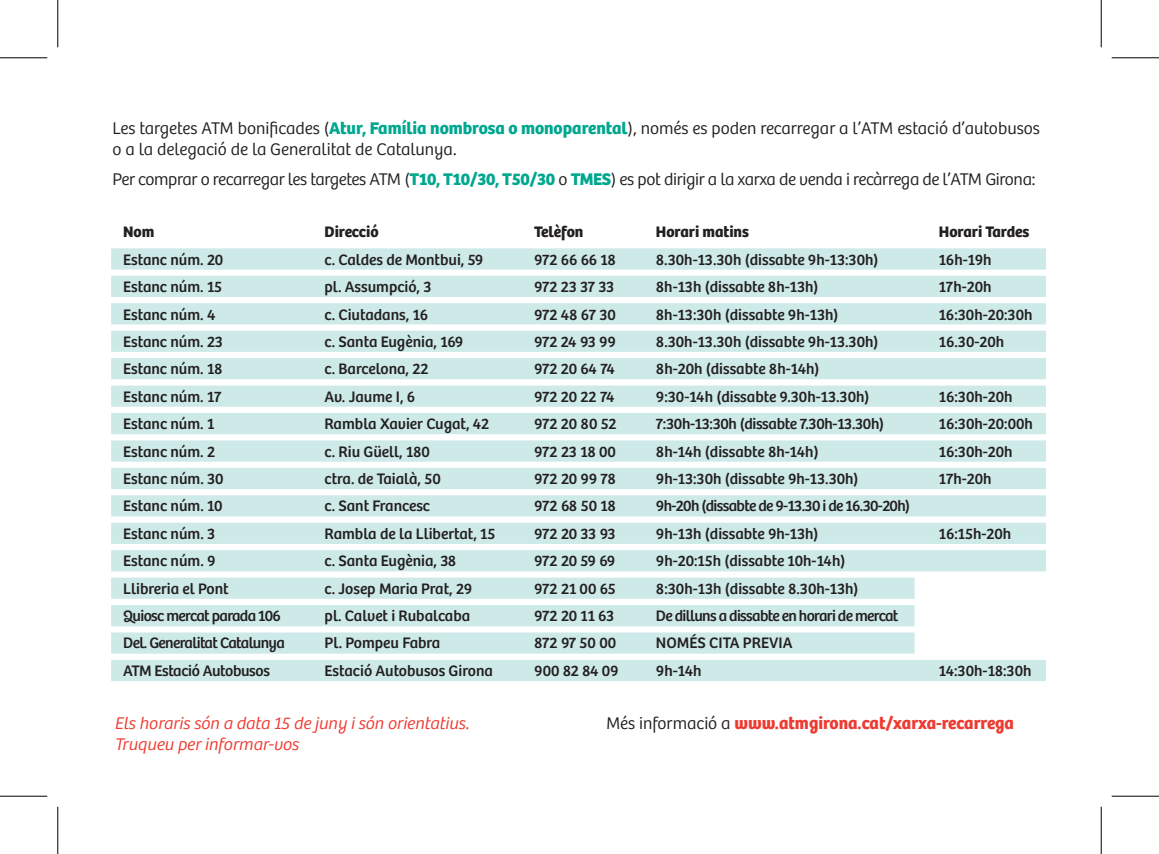
<style>
.page{position:relative;width:1159px;height:854px;background:#fff}
.page>*{position:absolute;margin:0;border:0;box-sizing:border-box;transform-origin:0 0}
.t1{font:300 17.5px/21px "Bree";color:#231f20}
.t2{font:300 17.5px "Bree";letter-spacing:-.02em;color:#231f20}
.t3{font:italic 300 17.5px "Bree";color:#ee3b32}
.t4{font:700 17.5px "Bree";color:#ee3b32}
.t5{font:15.75px "Bree";color:#231f20}
.t6{font:15.75px "Bree";letter-spacing:-.04em;color:#231f20}
.t7{font:15.75px "Bree";letter-spacing:-.02em;color:#231f20}
.t8{font:700 15.75px "Bree";color:#231f20}
.s1{font-weight:700;color:#00a78f}
.s2{font-weight:300;color:#231f20}
</style>
<div class="page">
<div style="left:111px;top:248px;width:934px;height:21px;background:#cdeae8"></div>
<div style="left:111px;top:276px;width:934px;height:21px;background:#cdeae8"></div>
<div style="left:111px;top:303px;width:934px;height:21px;background:#cdeae8"></div>
<div style="left:111px;top:330px;width:934px;height:22px;background:#cdeae8"></div>
<div style="left:111px;top:358px;width:934px;height:21px;background:#cdeae8"></div>
<svg style="left:111px;top:385px;width:934px;height:22px;background:#ceeae8"></svg>
<div style="left:111px;top:413px;width:934px;height:21px;background:#cdeae8"></div>
<div style="left:111px;top:440px;width:934px;height:21px;background:#cdeae8"></div>
<div style="left:111px;top:468px;width:934px;height:21px;background:#cdeae8"></div>
<div style="left:111px;top:495px;width:934px;height:21px;background:#cdeae8"></div>
<div style="left:111px;top:522px;width:934px;height:22px;background:#cdeae8"></div>
<div style="left:111px;top:550px;width:934px;height:21px;background:#cdeae8"></div>
<div style="left:111px;top:577px;width:803px;height:21px;background:#cdeae8"></div>
<div style="left:111px;top:605px;width:803px;height:21px;background:#cdeae8"></div>
<div style="left:111px;top:632px;width:803px;height:21px;background:#cdeae8"></div>
<div style="left:111px;top:660px;width:934px;height:21px;background:#cdeae8"></div>
<hr style="left:0;top:57px;width:47px;height:1px;background:#000">
<hr style="left:1111px;top:57px;width:47px;height:1px;background:#000">
<hr style="left:0;top:795px;width:47px;height:1px;background:#000">
<hr style="left:1111px;top:795px;width:47px;height:1px;background:#000">
<hr style="left:57px;top:0;width:1px;height:47px;background:#000">
<hr style="left:57px;top:806px;width:1px;height:47px;background:#000">
<hr style="left:1100px;top:0;width:1px;height:47px;background:#000">
<hr style="left:1100px;top:806px;width:1px;height:47px;background:#000">
<p class="t1" style="left:113px;top:118px;width:928px">Les targetes ATM bonificades (<span class="s1">Atur, Família nombrosa o monoparental</span>), només es poden recarregar a l’ATM estació d’autobusos o a la delegació de la Generalitat de Catalunya.</p>
<p class="t2" style="left:113px;top:169px;width:924px">Per comprar o recarregar les targetes ATM (<span class="s1">T10, T10/30, T50/30</span> o <span class="s1">TMES</span>) es pot dirigir a la xarxa de venda i recàrrega de l’ATM Girona:</p>
<p class="t8" style="left:123px;top:222px;width:33px">Nom</p>
<p class="t8" style="left:324px;top:222px;width:56px">Direcció</p>
<p class="t8" style="left:534px;top:222px;width:51px">Telèfon</p>
<p class="t8" style="left:656px;top:222px;width:95px">Horari matins</p>
<p class="t8" style="left:938px;top:222px;width:92px">Horari Tardes</p>
<p class="t5" style="left:123px;top:250px;width:102px">Estanc núm. 20</p>
<p class="t5" style="left:324px;top:250px;width:160px">c. Caldes de Montbui, 59</p>
<p class="t5" style="left:534px;top:250px;width:83px">972 66 66 18</p>
<p class="t5" style="left:656px;top:250px;width:224px">8.30h-13.30h (dissabte 9h-13:30h)</p>
<p class="t5" style="left:938px;top:250px;width:54px">16h-19h</p>
<p class="t5" style="left:123px;top:277px;width:100px">Estanc núm. 15</p>
<p class="t5" style="left:324px;top:277px;width:109px">pl. Assumpció, 3</p>
<p class="t5" style="left:534px;top:277px;width:82px">972 23 37 33</p>
<p class="t5" style="left:656px;top:277px;width:164px">8h-13h (dissabte 8h-13h)</p>
<p class="t5" style="left:938px;top:277px;width:54px">17h-20h</p>
<p class="t5" style="left:123px;top:305px;width:94px">Estanc núm. 4</p>
<p class="t5" style="left:324px;top:305px;width:105px">c. Ciutadans, 16</p>
<p class="t5" style="left:534px;top:305px;width:83px">972 48 67 30</p>
<p class="t5" style="left:656px;top:305px;width:184px">8h-13:30h (dissabte 9h-13h)</p>
<p class="t5" style="left:938px;top:305px;width:95px">16:30h-20:30h</p>
<p class="t5" style="left:123px;top:332px;width:101px">Estanc núm. 23</p>
<p class="t5" style="left:324px;top:332px;width:140px">c. Santa Eugènia, 169</p>
<p class="t5" style="left:534px;top:332px;width:83px">972 24 93 99</p>
<p class="t5" style="left:656px;top:332px;width:224px">8.30h-13.30h (dissabte 9h-13.30h)</p>
<p class="t5" style="left:938px;top:332px;width:67px">16.30-20h</p>
<p class="t5" style="left:123px;top:360px;width:101px">Estanc núm. 18</p>
<p class="t5" style="left:324px;top:360px;width:106px">c. Barcelona, 22</p>
<p class="t5" style="left:534px;top:360px;width:82px">972 20 64 74</p>
<p class="t5" style="left:656px;top:360px;width:165px">8h-20h (dissabte 8h-14h)</p>
<p class="t5" style="left:123px;top:387px;width:100px">Estanc núm. 17</p>
<p class="t5" style="left:324px;top:387px;width:92px">Av. Jaume I, 6</p>
<p class="t5" style="left:534px;top:387px;width:82px">972 20 22 74</p>
<p class="t5" style="left:656px;top:387px;width:215px">9:30-14h (dissabte 9.30h-13.30h)</p>
<p class="t5" style="left:938px;top:387px;width:75px">16:30h-20h</p>
<p class="t5" style="left:123px;top:414px;width:93px">Estanc núm. 1</p>
<p class="t5" style="left:324px;top:414px;width:166px">Rambla Xavier Cugat, 42</p>
<p class="t5" style="left:534px;top:414px;width:84px">972 20 80 52</p>
<p class="t7" style="left:656px;top:414px;width:230px">7:30h-13:30h (dissabte 7.30h-13.30h)</p>
<p class="t5" style="left:938px;top:414px;width:96px">16:30h-20:00h</p>
<p class="t5" style="left:123px;top:442px;width:93px">Estanc núm. 2</p>
<p class="t5" style="left:324px;top:442px;width:107px">c. Riu Güell, 180</p>
<p class="t5" style="left:534px;top:442px;width:83px">972 23 18 00</p>
<p class="t5" style="left:656px;top:442px;width:164px">8h-14h (dissabte 8h-14h)</p>
<p class="t5" style="left:938px;top:442px;width:75px">16:30h-20h</p>
<p class="t5" style="left:123px;top:469px;width:102px">Estanc núm. 30</p>
<p class="t5" style="left:324px;top:469px;width:118px">ctra. de Taialà, 50</p>
<p class="t5" style="left:534px;top:469px;width:83px">972 20 99 78</p>
<p class="t5" style="left:656px;top:469px;width:204px">9h-13:30h (dissabte 9h-13.30h)</p>
<p class="t5" style="left:939px;top:469px;width:54px">17h-20h</p>
<p class="t5" style="left:123px;top:497px;width:101px">Estanc núm. 10</p>
<p class="t5" style="left:324px;top:497px;width:107px">c. Sant Francesc</p>
<p class="t5" style="left:534px;top:497px;width:83px">972 68 50 18</p>
<p class="t6" style="left:656px;top:497px;width:256px">9h-20h (dissabte de 9-13.30 i de 16.30-20h)</p>
<p class="t5" style="left:123px;top:524px;width:93px">Estanc núm. 3</p>
<p class="t5" style="left:324px;top:524px;width:172px">Rambla de la Llibertat, 15</p>
<p class="t5" style="left:534px;top:524px;width:83px">972 20 33 93</p>
<p class="t5" style="left:656px;top:524px;width:164px">9h-13h (dissabte 9h-13h)</p>
<p class="t5" style="left:939px;top:524px;width:74px">16:15h-20h</p>
<p class="t5" style="left:123px;top:551px;width:94px">Estanc núm. 9</p>
<p class="t5" style="left:324px;top:551px;width:133px">c. Santa Eugènia, 38</p>
<p class="t5" style="left:534px;top:551px;width:82px">972 20 59 69</p>
<p class="t5" style="left:656px;top:551px;width:191px">9h-20:15h (dissabte 10h-14h)</p>
<p class="t5" style="left:123px;top:579px;width:107px">Llibreria el Pont</p>
<p class="t5" style="left:324px;top:579px;width:149px">c. Josep Maria Prat, 29</p>
<p class="t5" style="left:534px;top:579px;width:83px">972 21 00 65</p>
<p class="t5" style="left:656px;top:579px;width:204px">8:30h-13h (dissabte 8.30h-13h)</p>
<p class="t6" style="left:123px;top:606px;width:159px">Quiosc mercat parada 106</p>
<p class="t5" style="left:324px;top:606px;width:147px">pl. Calvet i Rubalcaba</p>
<p class="t5" style="left:534px;top:606px;width:81px">972 20 11 63</p>
<p class="t6" style="left:656px;top:606px;width:244px">De dilluns a dissabte en horari de mercat</p>
<p class="t6" style="left:123px;top:634px;width:163px">Del. Generalitat Catalunya</p>
<p class="t5" style="left:324px;top:634px;width:117px">Pl. Pompeu Fabra</p>
<p class="t5" style="left:534px;top:634px;width:83px">872 97 50 00</p>
<p class="t5" style="left:656px;top:634px;width:138px">NOMÉS CITA PREVIA</p>
<p class="t7" style="left:123px;top:661px;width:148px">ATM Estació Autobusos</p>
<p class="t5" style="left:324px;top:661px;width:170px">Estació Autobusos Girona</p>
<p class="t5" style="left:534px;top:661px;width:86px">900 82 84 09</p>
<p class="t5" style="left:656px;top:661px;width:47px">9h-14h</p>
<p class="t5" style="left:939px;top:661px;width:94px">14:30h-18:30h</p>
<p class="t3" style="left:114px;top:713px;width:356px">Els horaris són a data 15 de juny i són orientatius.</p>
<p class="t4" style="left:606px;top:712px;width:409px"><span class="s2">Més informació a</span> www.atmgirona.cat/xarxa-recarrega</p>
<p class="t3" style="left:114px;top:734px;width:186px">Truqueu per informar-vos</p>
</div>
